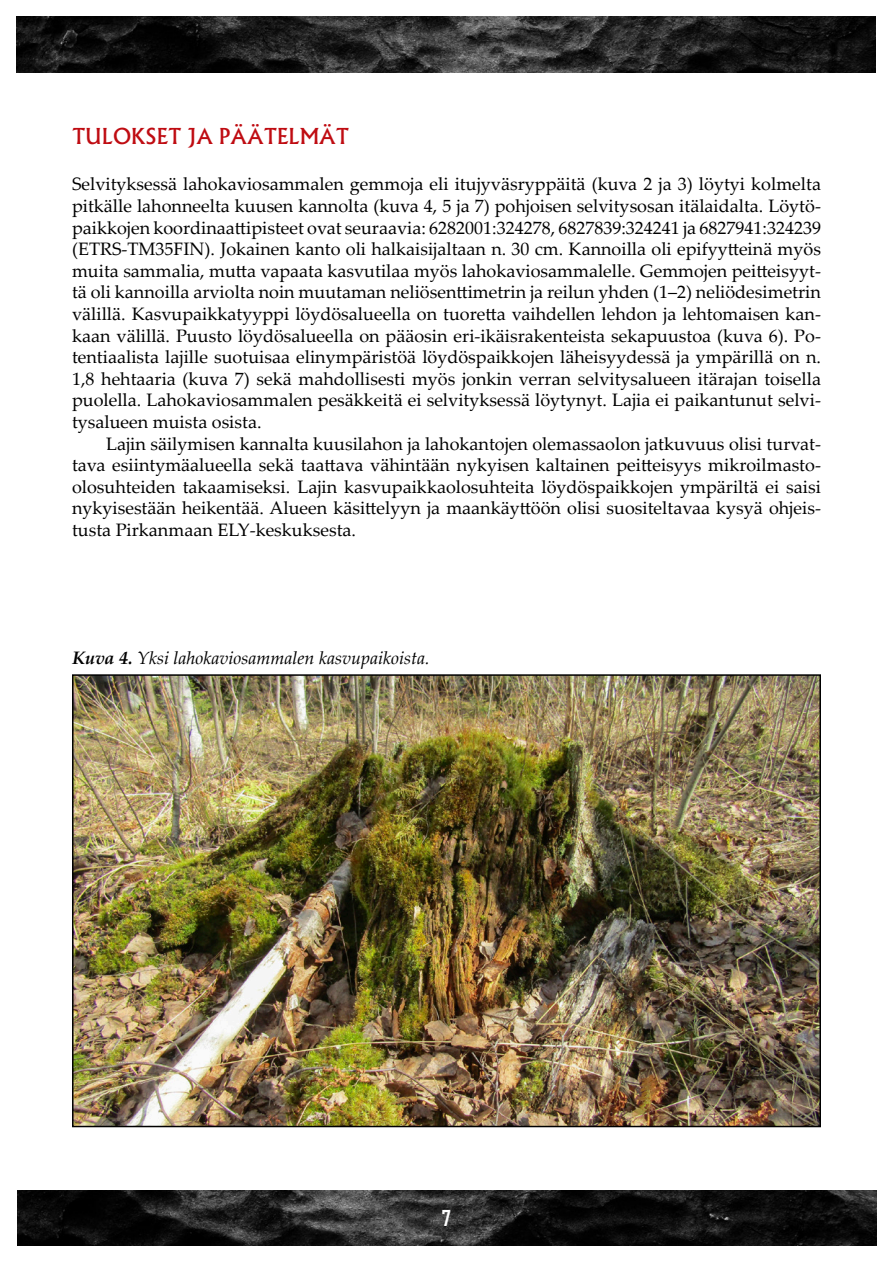
<style>
.page{position:relative;width:893px;height:1263px;background:#fff}
.page>*{position:absolute;margin:0;border:0;box-sizing:border-box;transform-origin:0 0}
.Perusotsikko{font:500 21px "Albertus";color:#bf0c12}
.t1{font:700 21px "Agency FB";color:#fff}
.Perusteksti{font:18px/21.6px "Palatino Linotype";color:#000;text-align:justify}
.Leipäteksti{font:18px/21.6px "Palatino Linotype";color:#000;text-align:justify}
.Perusteksti-2{font:italic 18px "Palatino Linotype";color:#000}
.s1{font-weight:700}
</style>
<div class="page">
<img style="left:17px;top:17px;width:859px;height:55px">
<img style="left:17px;top:1191px;width:859px;height:55px">
<img style="left:75px;top:677px;width:743px;height:447px">
<div style="left:72px;top:674px;width:749px;height:453px;border:2px solid #000"></div>
<p class="Perusotsikko" style="left:72px;top:123px;width:278px">TULOKSET JA PÄÄTELMÄT</p>
<p class="Perusteksti" style="left:72px;top:173px;width:750px">Selvityksessä lahokaviosammalen gemmoja eli itujyväsryppäitä (kuva 2 ja 3) löytyi kolmelta pitkälle lahonneelta kuusen kannolta (kuva 4, 5 ja 7) pohjoisen selvitysosan itälaidalta. Löytö&shy;paikkojen koordinaattipisteet ovat seuraavia: 6282001:324278, 6827839:324241 ja 6827941:324239 (ETRS-TM35FIN). Jokainen kanto oli halkaisijaltaan n. 30 cm. Kannoilla oli epifyytteinä myös muita sammalia, mutta vapaata kasvutilaa myös lahokaviosammalelle. Gemmojen peitteisyyt&shy;tä oli kannoilla arviolta noin muutaman neliösenttimetrin ja reilun yhden (1–2) neliödesimetrin välillä. Kasvupaikkatyyppi löydösalueella on tuoretta vaihdellen lehdon ja lehtomaisen kan&shy;kaan välillä. Puusto löydösalueella on pääosin eri-ikäisrakenteista sekapuustoa (kuva 6). Po&shy;tentiaalista lajille suotuisaa elinympäristöä löydöspaikkojen läheisyydessä ja ympärillä on n.<br>1,8 hehtaaria (kuva 7) sekä mahdollisesti myös jonkin verran selvitysalueen itärajan toisella puolella. Lahokaviosammalen pesäkkeitä ei selvityksessä löytynyt. Lajia ei paikantunut selvi&shy;tysalueen muista osista.</p>
<p class="Leipäteksti" style="left:72px;top:432px;width:750px;text-indent:34px">Lajin säilymisen kannalta kuusilahon ja lahokantojen olemassaolon jatkuvuus olisi turvat&shy;tava esiintymäalueella sekä taattava vähintään nykyisen kaltainen peitteisyys mikroilmasto&shy;olosuhteiden takaamiseksi. Lajin kasvupaikkaolosuhteita löydöspaikkojen ympäriltä ei saisi nykyisestään heikentää. Alueen käsittelyyn ja maankäyttöön olisi suositeltavaa kysyä ohjeis&shy;tusta Pirkanmaan ELY-keskuksesta.</p>
<p class="Perusteksti-2" style="left:72px;top:645px;width:359px"><span class="s1">Kuva 4.</span> Yksi lahokaviosammalen kasvupaikoista.</p>
<p class="t1" style="left:442px;top:1205px;width:11px">7</p>
</div>
